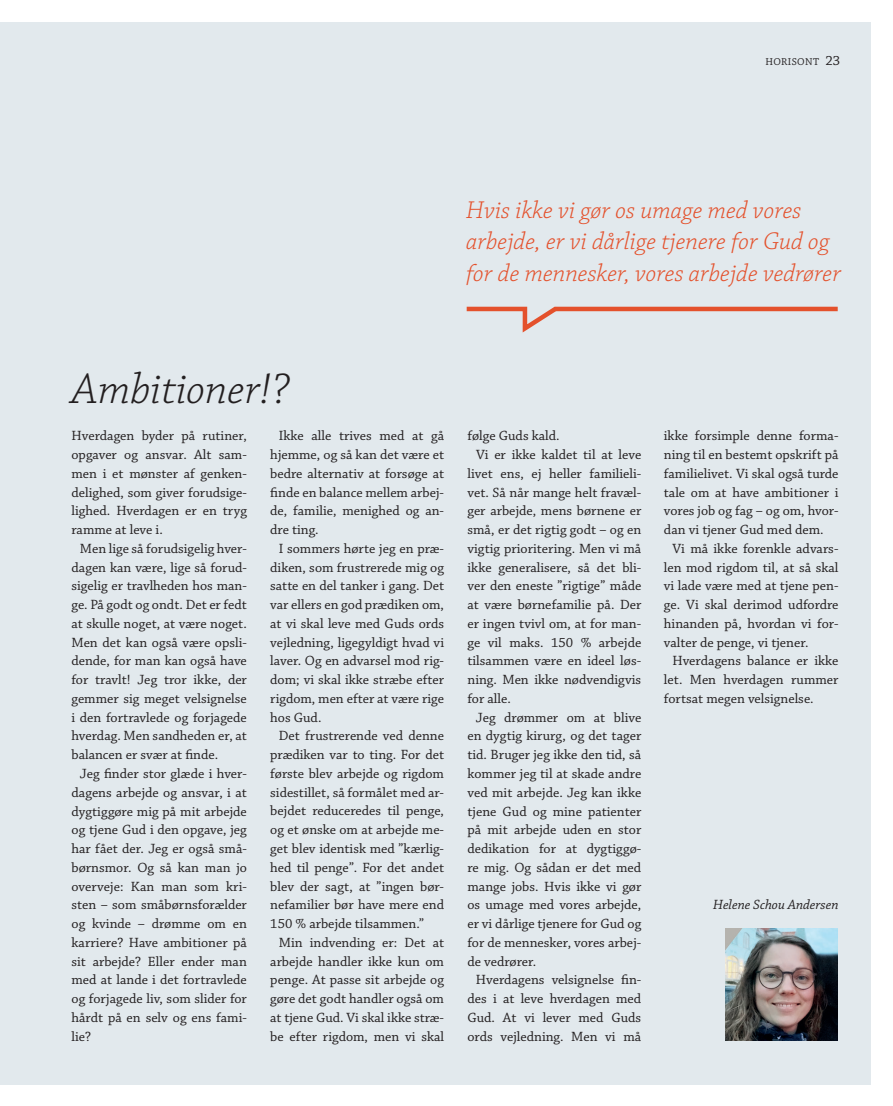
<style>
.page{position:relative;width:893px;height:1106px;background:#fff}
.page>*{position:absolute;margin:0;border:0;box-sizing:border-box;transform-origin:0 0}
.t1{font:italic 300 45px "Chaparral Pro";color:#231f20}
.t2{font:italic 300 25.5px/31.5px "Chaparral Pro";color:#e4512c}
.t3{font:14.1px/18.8px "Chaparral Pro";color:#231f20;text-align:justify}
.t4{font:italic 14.1px "Chaparral Pro";color:#231f20}
.t5{font:10.5px "Chaparral Pro";letter-spacing:.04em;color:#231f20}
.s1{font-size:14.1px}
</style>
<div class="page">
<div style="left:0;top:22px;width:871px;height:1062px;background:#e2e9ed"></div>
<svg style="left:466px;top:306px;width:372px;height:27px"></svg>
<img style="left:726px;top:928px;width:112px;height:112px">
<p class="t5" style="left:765px;top:56px;width:76px">HORISONT <span class="s1">23</span></p>
<h2 class="t2" style="left:466px;top:195px;width:376px">Hvis ikke vi gør os umage med vores arbejde, er vi dårlige tjenere for Gud og for de mennesker, vores arbejde vedrører</h2>
<h1 class="t1" style="left:71px;top:364px;width:220px">Ambitioner!?</h1>
<p class="t3" style="left:71px;top:427px;width:177px">Hverdagen byder på rutiner, opgaver og ansvar. Alt sam&shy;men i et mønster af genken&shy;delighed, som giver forudsige&shy;lighed. Hverdagen er en tryg ramme at leve i.</p>
<p class="t3" style="left:71px;top:539px;width:177px;text-indent:9px">Men lige så forudsigelig hver&shy;dagen kan være, lige så forud&shy;sigelig er travlheden hos man&shy;ge. På godt og ondt. Det er fedt at skulle noget, at være noget.<br>Men det kan også være opsli&shy;dende, for man kan også have for travlt! Jeg tror ikke, der gemmer sig meget velsignelse i den fortravlede og forjagede hverdag. Men sandheden er, at balancen er svær at finde.</p>
<p class="t3" style="left:71px;top:764px;width:177px;text-indent:9px">Jeg finder stor glæde i hver&shy;dagens arbejde og ansvar, i at dygtiggøre mig på mit arbejde og tjene Gud i den opgave, jeg har fået der. Jeg er også små&shy;børnsmor. Og så kan man jo overveje: Kan man som kri&shy;sten – som småbørnsforælder og kvinde – drømme om en karriere? Have ambitioner på sit arbejde? Eller ender man med at lande i det fortravlede og forjagede liv, som slider for hårdt på en selv og ens fami&shy;lie?</p>
<p class="t3" style="left:270px;top:427px;width:175px;text-indent:9px">Ikke alle trives med at gå hjemme, og så kan det være et bedre alternativ at forsøge at finde en balance mellem arbej&shy;de, familie, menighed og an&shy;dre ting.</p>
<p class="t3" style="left:270px;top:539px;width:175px;text-indent:9px">I sommers hørte jeg en præ&shy;diken, som frustrerede mig og satte en del tanker i gang. Det var ellers en god prædiken om, at vi skal leve med Guds ords vejledning, ligegyldigt hvad vi laver. Og en advarsel mod rig&shy;dom; vi skal ikke stræbe efter rigdom, men efter at være rige hos Gud.</p>
<p class="t3" style="left:270px;top:727px;width:175px;text-indent:9px">Det frustrerende ved denne prædiken var to ting. For det første blev arbejde og rigdom sidestillet, så formålet med ar&shy;bejdet reduceredes til penge, og et ønske om at arbejde me&shy;get blev identisk med ”kærlig&shy;hed til penge”. For det andet blev der sagt, at ”ingen bør&shy;nefamilier bør have mere end 150 % arbejde tilsammen.”</p>
<p class="t3" style="left:270px;top:933px;width:175px;text-indent:9px">Min indvending er: Det at arbejde handler ikke kun om penge. At passe sit arbejde og gøre det godt handler også om at tjene Gud. Vi skal ikke stræ&shy;be efter rigdom, men vi skal</p>
<p class="t3" style="left:467px;top:427px;width:94px">følge Guds kald.</p>
<p class="t3" style="left:476px;top:446px;width:167px">Vi er ikke kaldet til at leve</p>
<p class="t3" style="left:467px;top:464px;width:175px">livet ens, ej heller familieli-</p>
<p class="t3" style="left:467px;top:483px;width:175px">vet. Så når mange helt fravæl-</p>
<p class="t3" style="left:467px;top:502px;width:175px">ger arbejde, mens børnene er</p>
<p class="t3" style="left:467px;top:521px;width:175px">små, er det rigtig godt – og en</p>
<p class="t3" style="left:467px;top:539px;width:175px">vigtig prioritering. Men vi må</p>
<p class="t3" style="left:467px;top:558px;width:175px">ikke generalisere, så det bli-</p>
<p class="t3" style="left:467px;top:577px;width:175px">ver den eneste ”rigtige” måde</p>
<p class="t3" style="left:467px;top:596px;width:175px">at være børnefamilie på. Der</p>
<p class="t3" style="left:467px;top:614px;width:175px">er ingen tvivl om, at for man-</p>
<p class="t3" style="left:467px;top:633px;width:175px">ge vil maks. 150 % arbejde</p>
<p class="t3" style="left:467px;top:652px;width:175px">tilsammen være en ideel løs-</p>
<p class="t3" style="left:467px;top:671px;width:175px">ning. Men ikke nødvendigvis</p>
<p class="t3" style="left:467px;top:689px;width:45px">for alle.</p>
<p class="t3" style="left:476px;top:708px;width:167px">Jeg drømmer om at blive</p>
<p class="t3" style="left:467px;top:727px;width:175px">en dygtig kirurg, og det tager</p>
<p class="t3" style="left:467px;top:746px;width:175px">tid. Bruger jeg ikke den tid, så</p>
<p class="t3" style="left:467px;top:764px;width:175px">kommer jeg til at skade andre</p>
<p class="t3" style="left:467px;top:783px;width:175px">ved mit arbejde. Jeg kan ikke</p>
<p class="t3" style="left:467px;top:802px;width:175px">tjene Gud og mine patienter</p>
<p class="t3" style="left:467px;top:821px;width:175px">på mit arbejde uden en stor</p>
<p class="t3" style="left:467px;top:839px;width:175px">dedikation for at dygtiggø-</p>
<p class="t3" style="left:467px;top:858px;width:175px">re mig. Og sådan er det med</p>
<p class="t3" style="left:467px;top:877px;width:175px">mange jobs. Hvis ikke vi gør</p>
<p class="t3" style="left:467px;top:896px;width:175px">os umage med vores arbejde,</p>
<p class="t3" style="left:467px;top:914px;width:175px">er vi dårlige tjenere for Gud og</p>
<p class="t3" style="left:467px;top:933px;width:175px">for de mennesker, vores arbej-</p>
<p class="t3" style="left:467px;top:952px;width:70px">de vedrører.</p>
<p class="t3" style="left:476px;top:971px;width:167px">Hverdagens velsignelse fin-</p>
<p class="t3" style="left:467px;top:989px;width:175px">des i at leve hverdagen med</p>
<p class="t3" style="left:467px;top:1008px;width:175px">Gud. At vi lever med Guds</p>
<p class="t3" style="left:467px;top:1027px;width:175px">ords vejledning. Men vi må</p>
<p class="t3" style="left:664px;top:427px;width:176px">ikke forsimple denne forma&shy;ning til en bestemt opskrift på familielivet. Vi skal også turde tale om at have ambitioner i vores job og fag – og om, hvor&shy;dan vi tjener Gud med dem.</p>
<p class="t3" style="left:664px;top:539px;width:176px;text-indent:9px">Vi må ikke forenkle advars&shy;len mod rigdom til, at så skal vi lade være med at tjene pen&shy;ge. Vi skal derimod udfordre hinanden på, hvordan vi for&shy;valter de penge, vi tjener.</p>
<p class="t3" style="left:664px;top:652px;width:176px;text-indent:9px">Hverdagens balance er ikke let. Men hverdagen rummer fortsat megen velsignelse.</p>
<p class="t4" style="left:713px;top:897px;width:127px">Helene Schou Andersen</p>
</div>
